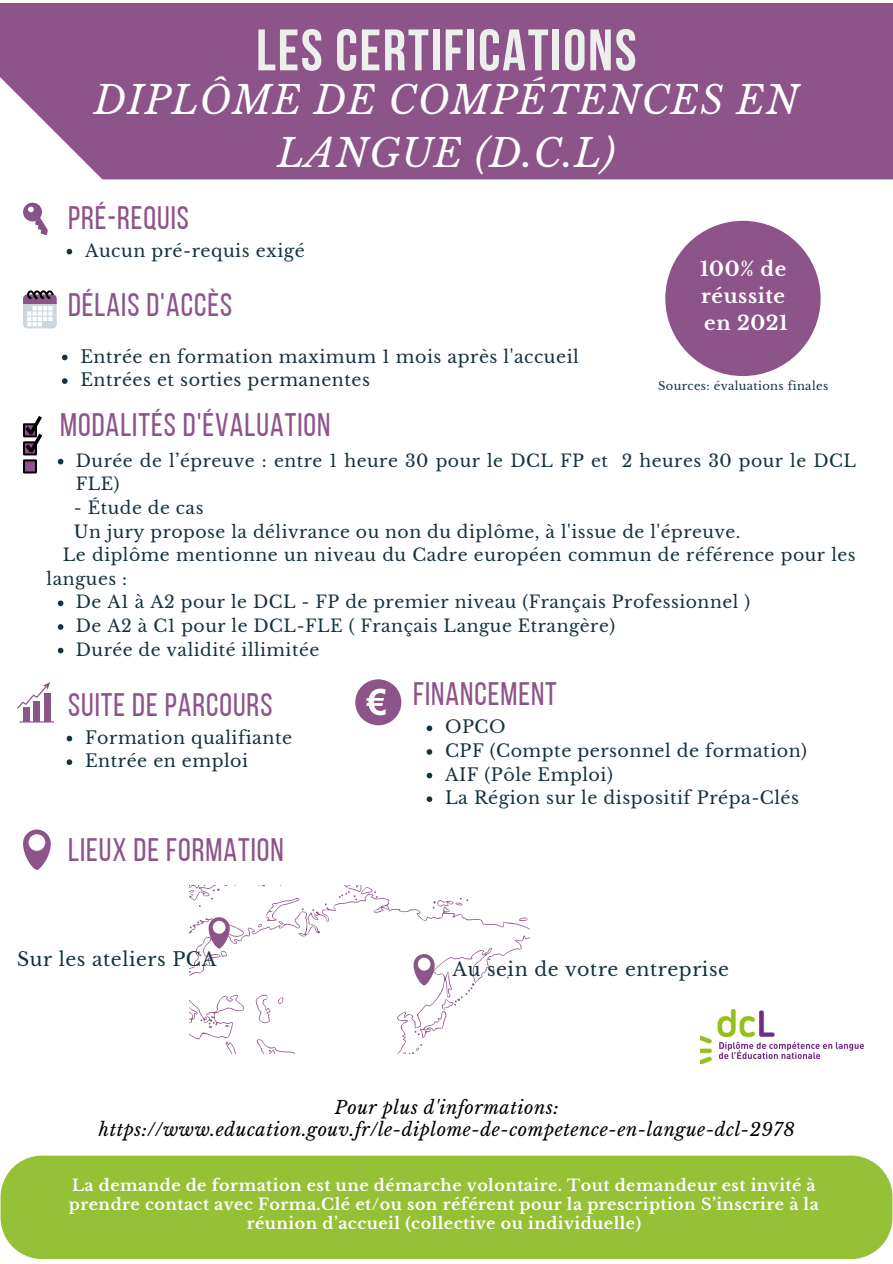
<style>
.page{position:relative;width:893px;height:1264px;background:#fff}
.page>*{position:absolute;margin:0;border:0;box-sizing:border-box;transform-origin:0 0}
.t1{font:700 58.35px "Bebas Neue";letter-spacing:.03em;color:#edefed}
.t2{font:italic 38.4px/52.8px "Libre Baskerville";letter-spacing:.03em;color:#fff;text-align:center}
.t3{font:32.55px "Bebas Neue";letter-spacing:.03em;color:#8d548a}
.t4{font:32.4px "Bebas Neue";letter-spacing:.03em;color:#8d548a}
.t5{font:700 19.65px/27px "Libre Baskerville";letter-spacing:.03em;color:#fff}
.t6{font:18.9px "Libre Baskerville";letter-spacing:.03em;color:#16323e}
.t7{font:italic 18px "Libre Baskerville";letter-spacing:.03em;color:#000}
.t8{font:17.4px "Libre Baskerville";letter-spacing:.03em;color:#16323e}
.t9{font:17.25px/23.5px "Libre Baskerville";letter-spacing:.03em;color:#16323e}
.t10{font:700 15.9px/19px "Libre Baskerville";letter-spacing:.03em;color:#fff;text-align:center}
.t11{font:11.4px "Libre Baskerville";letter-spacing:.03em;color:#16323e}
</style>
<div class="page">
<div style="left:0;top:3px;width:892px;height:176px;background:#8d548a"></div>
<svg style="left:23px;top:829px;width:28px;height:41px"></svg>
<div style="left:29px;top:834px;width:16px;height:16px;background:#fff;border-radius:50%"></div>
<img style="left:700px;top:1009px;width:163px;height:54px">
<svg style="left:23px;top:203px;width:25px;height:32px"></svg>
<svg style="left:67px;top:249px;width:5px;height:5px"></svg>
<svg style="left:23px;top:290px;width:34px;height:38px"></svg>
<svg style="left:62px;top:354px;width:6px;height:6px"></svg>
<svg style="left:62px;top:378px;width:6px;height:6px"></svg>
<svg style="left:190px;top:886px;width:339px;height:167px"></svg>
<svg style="left:208px;top:917px;width:22px;height:31px"></svg>
<div style="left:213px;top:920px;width:12px;height:13px;background:#fff;border-radius:50%"></div>
<svg style="left:413px;top:954px;width:22px;height:31px"></svg>
<div style="left:418px;top:957px;width:12px;height:13px;background:#fff;border-radius:50%"></div>
<div style="left:24px;top:460px;width:12px;height:12px;background:#8d548a"></div>
<div style="left:23px;top:459px;width:14px;height:14px;border:2px solid #000"></div>
<svg style="left:23px;top:416px;width:19px;height:40px"></svg>
<svg style="left:58px;top:459px;width:5px;height:5px"></svg>
<svg style="left:58px;top:600px;width:5px;height:6px"></svg>
<svg style="left:58px;top:624px;width:5px;height:5px"></svg>
<svg style="left:58px;top:647px;width:5px;height:6px"></svg>
<div style="left:23px;top:707px;width:7px;height:15px;background:#8d548a"></div>
<div style="left:34px;top:701px;width:6px;height:21px;background:#8d548a"></div>
<div style="left:44px;top:693px;width:7px;height:29px;background:#8d548a"></div>
<hr style="left:19px;top:721px;width:35px;height:1px;background:#8d548a">
<svg style="left:17px;top:682px;width:33px;height:26px"></svg>
<svg style="left:67px;top:735px;width:5px;height:6px"></svg>
<svg style="left:67px;top:759px;width:5px;height:6px"></svg>
<div style="left:355px;top:679px;width:46px;height:46px;background:#8d548a;border-radius:50%"></div>
<svg style="left:366px;top:688px;width:20px;height:27px"></svg>
<svg style="left:426px;top:725px;width:6px;height:6px"></svg>
<svg style="left:426px;top:749px;width:6px;height:5px"></svg>
<svg style="left:426px;top:772px;width:6px;height:6px"></svg>
<svg style="left:426px;top:796px;width:6px;height:6px"></svg>
<div style="left:665px;top:221px;width:155px;height:155px;background:#8d548a;border-radius:50%"></div>
<div style="left:1px;top:1155px;width:891px;height:103px;background:#95c137"></div>
<p class="t1" style="left:256px;top:27px;width:382px">LES CERTIFICATIONS</p>
<p class="t2" style="left:94px;top:75px;width:705px">DIPLÔME DE COMPÉTENCES EN<br>LANGUE (D.C.L)</p>
<p class="t4" style="left:68px;top:204px;width:122px">PRÉ-REQUIS</p>
<p class="t8" style="left:85px;top:240px;width:221px">Aucun pré-requis exigé</p>
<p class="t4" style="left:68px;top:291px;width:165px">DÉLAIS D'ACCÈS</p>
<p class="t8" style="left:80px;top:345px;width:500px">Entrée en formation maximum 1 mois après l'accueil</p>
<p class="t8" style="left:80px;top:369px;width:291px">Entrées et sorties permanentes</p>
<p class="t5" style="left:700px;top:255px;width:88px">100% de réussite</p>
<p class="t5" style="left:704px;top:309px;width:85px">en 2021</p>
<p class="t11" style="left:658px;top:379px;width:171px">Sources: évaluations finales</p>
<p class="t3" style="left:60px;top:411px;width:272px">MODALITÉS D'ÉVALUATION</p>
<p class="t9" style="left:76px;top:449px;width:781px">Durée de l’épreuve : entre 1 heure 30 pour le DCL FP et 2 heures 30 pour le DCL<br>FLE)</p>
<p class="t9" style="left:74px;top:496px;width:131px">- Étude de cas</p>
<p class="t9" style="left:74px;top:519px;width:668px">Un jury propose la délivrance ou non du diplôme, à l'issue de l'épreuve.</p>
<p class="t9" style="left:47px;top:543px;width:810px;text-indent:16px">Le diplôme mentionne un niveau du Cadre européen commun de référence pour les langues :</p>
<p class="t9" style="left:76px;top:590px;width:675px">De A1 à A2 pour le DCL - FP de premier niveau (Français Professionnel )</p>
<p class="t9" style="left:76px;top:614px;width:540px">De A2 à C1 pour le DCL-FLE ( Français Langue Etrangère)</p>
<p class="t9" style="left:76px;top:638px;width:245px">Durée de validité illimitée</p>
<p class="t4" style="left:68px;top:691px;width:206px">SUITE DE PARCOURS</p>
<p class="t8" style="left:85px;top:726px;width:208px">Formation qualifiante</p>
<p class="t8" style="left:85px;top:750px;width:165px">Entrée en emploi</p>
<p class="t4" style="left:68px;top:836px;width:217px">LIEUX DE FORMATION</p>
<p class="t6" style="left:17px;top:947px;width:201px">Sur les ateliers PCA</p>
<p class="t4" style="left:413px;top:681px;width:145px">FINANCEMENT</p>
<p class="t8" style="left:445px;top:716px;width:62px">OPCO</p>
<p class="t8" style="left:445px;top:740px;width:363px">CPF (Compte personnel de formation)</p>
<p class="t8" style="left:445px;top:763px;width:169px">AIF (Pôle Emploi)</p>
<p class="t8" style="left:445px;top:787px;width:355px">La Région sur le dispositif Prépa-Clés</p>
<p class="t6" style="left:452px;top:957px;width:278px">Au sein de votre entreprise</p>
<p class="t7" style="left:335px;top:1096px;width:225px">Pour plus d'informations:</p>
<p class="t7" style="left:99px;top:1118px;width:697px">https://www.education.gouv.fr/le-diplome-de-competence-en-langue-dcl-2978</p>
<p class="t10" style="left:69px;top:1175px;width:751px">La demande de formation est une démarche volontaire. Tout demandeur est invité à prendre contact avec Forma.Clé et/ou son référent pour la prescription S’inscrire à la réunion d’accueil (collective ou individuelle)</p>
</div>
